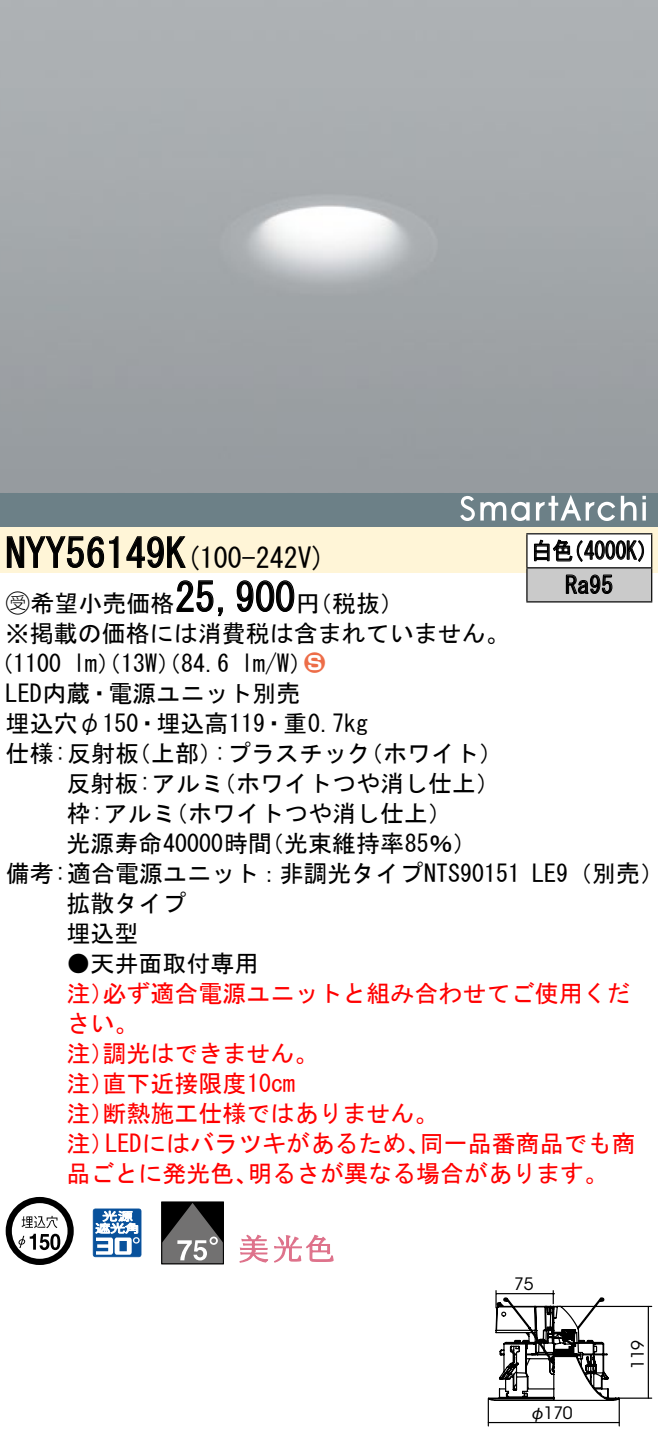
<style>
.page{position:relative;width:658px;height:1447px;background:#fff}
.page>*{position:absolute;margin:0;border:0;box-sizing:border-box;transform-origin:0 0}
.t1{font:40px "MS Gothic";color:#000}
.t2{font:28px "MS Gothic";color:#000}
.t3{font:24px/30px "MS Gothic";color:#000}
.t4{font:24px/30px "MS Gothic";color:#f00}
.t5{font:24px/34px "MS Gothic";color:#000;scale:.88 1}
.t6{font:24px "Ford Classification 1";color:#ed6d48}
.t7{font:16.8px "ITC Avant Garde Std";letter-spacing:-.02em;color:#000}
.s1{font-size:40px}
.s2{font-family:"Ford Classification 1"}
.s3{color:#fff}
.s4{font-family:"Gothic BBB Pro Medium 90 pv RKSJ H"}
</style>
<div class="page">
<div style="left:0;top:493px;width:658px;height:34px;background:#6c8087"></div>
<svg style="left:642px;top:502px;width:4px;height:18px"></svg>
<svg style="left:642px;top:496px;width:4px;height:3px"></svg>
<svg style="left:460px;top:495px;width:69px;height:26px"></svg>
<svg style="left:536px;top:495px;width:100px;height:26px"></svg>
<div style="left:0;top:527px;width:658px;height:46px;background:#fff5d7"></div>
<svg style="left:6px;top:536px;width:113px;height:32px"></svg>
<svg style="left:126px;top:536px;width:60px;height:32px"></svg>
<svg style="left:176px;top:580px;width:47px;height:36px"></svg>
<svg style="left:236px;top:580px;width:59px;height:32px"></svg>
<svg style="left:6px;top:1196px;width:68px;height:68px"></svg>
<svg style="left:50px;top:1233px;width:10px;height:16px"></svg>
<svg style="left:93px;top:1208px;width:48px;height:48px"></svg>
<div style="left:161px;top:1201px;width:63px;height:62px;border:1px solid #000"></div>
<svg style="left:162px;top:1202px;width:61px;height:61px"></svg>
<svg style="left:239px;top:1234px;width:95px;height:29px"></svg>
<div style="left:527px;top:534px;width:124px;height:34px;background:#fff"></div>
<div style="left:527px;top:568px;width:124px;height:34px;background:#cacaca"></div>
<hr style="left:526px;top:533px;width:126px;height:1px;background:#000">
<hr style="left:526px;top:534px;width:1px;height:33px;background:#000">
<hr style="left:651px;top:534px;width:1px;height:33px;background:#000">
<hr style="left:526px;top:567px;width:126px;height:1px;background:#000">
<hr style="left:526px;top:568px;width:1px;height:33px;background:#000">
<hr style="left:651px;top:568px;width:1px;height:33px;background:#000">
<hr style="left:526px;top:601px;width:126px;height:1px;background:#000">
<svg style="left:534px;top:539px;width:110px;height:23px"></svg>
<svg style="left:565px;top:574px;width:47px;height:20px"></svg>
<svg style="left:487px;top:1290px;width:165px;height:136px"></svg>
<h1 class="t1" style="left:6px;top:533px;width:162px">NYY56149</h1>
<p class="t2" style="left:166px;top:543px;width:161px">(<span class="s1">K</span> 100-242 (V</p>
<h1 class="t1" style="left:175px;top:577px;width:121px">25,900</h1>
<p class="t3" style="left:6px;top:587px;width:505px"><span class="s2">B</span>希望小売価格<br>※掲載の価格には消費税は含まれていません。</p>
<p class="t6" style="left:304px;top:650px;width:22px">2<span class="s3">3</span></p>
<p class="t3" style="left:296px;top:588px;width:109px">（円税抜(</p>
<p class="t3" style="left:241px;top:648px;width:73px">l m (W/</p>
<p class="t3" style="left:-11px;top:648px;width:74px">（1100</p>
<p class="t3" style="left:6px;top:678px;width:296px">LED内蔵・電源ユニット別売</p>
<p class="t3" style="left:6px;top:708px;width:364px">埋込穴φ150・埋込高119・重0.7kg</p>
<p class="t3" style="left:73px;top:648px;width:158px">lm）（13 ）（W 84.6</p>
<p class="t3" style="left:6px;top:738px;width:135px">仕様:反射板</p>
<p class="t3" style="left:127px;top:738px;width:97px">（上部）</p>
<p class="t3" style="left:214px;top:738px;width:158px">:プラスチック</p>
<p class="t3" style="left:359px;top:738px;width:145px">（ホワイト(</p>
<p class="t3" style="left:164px;top:768px;width:290px;text-indent:-97px">反射板:アルミ<br>（ホワイトつや消し仕上(</p>
<p class="t3" style="left:212px;top:768px;width:290px">（ホワイトつや消し仕上(</p>
<p class="t3" style="left:66px;top:798px;width:111px">枠:アルミ</p>
<p class="t3" style="left:66px;top:828px;width:207px">光源寿命40000時間</p>
<p class="t3" style="left:260px;top:828px;width:218px">（光束維持率85％(</p>
<p class="t5" style="left:565px;top:533px;width:56px;text-indent:-34px">白色<br>Ra95</p>
<p class="t5" style="left:563px;top:533px;width:110px">（4000 (K</p>
<p class="t3" style="left:66px;top:858px;width:455px;text-indent:-61px">備考:適合電源ユニット：非調光タイプNTS90151拡散タイプ<br>埋込型</p>
<p class="t3" style="left:66px;top:948px;width:193px">●天井面取付専用</p>
<p class="t4" style="left:102px;top:978px;width:529px">必ず適合電源ユニットと組み合わせてご使用くだ</p>
<p class="t3" style="left:532px;top:858px;width:133px">LE （9 別売(</p>
<p class="t4" style="left:66px;top:978px;width:49px">注）</p>
<p class="t4" style="left:66px;top:1008px;width:73px">さい。</p>
<p class="t4" style="left:102px;top:1038px;width:217px">調光はできません。</p>
<p class="t4" style="left:102px;top:1038px;width:194px;text-indent:-36px">注）<br>直下近接限度10cm</p>
<p class="t4" style="left:102px;top:1068px;width:337px;text-indent:-36px">注）<br>断熱施工仕様ではありません。</p>
<p class="t4" style="left:66px;top:1098px;width:49px">注）</p>
<p class="t4" style="left:66px;top:1128px;width:49px">注）</p>
<p class="t4" style="left:105px;top:1128px;width:326px">LEDにはバラツキがあるため、</p>
<p class="t4" style="left:420px;top:1128px;width:217px">同一品番商品でも商</p>
<p class="t4" style="left:66px;top:1158px;width:193px">品ごとに発光色、</p>
<p class="t4" style="left:248px;top:1158px;width:362px">明るさが異なる場合があります。</p>
<p class="t7" style="left:514px;top:1273px;width:21px">75</p>
<p class="t7" style="left:529px;top:1402px;width:45px"><span class="s4">φ</span>170</p>
<p class="t7" style="left:627px;top:1368px;width:30px;rotate:-90deg">119</p>
</div>
